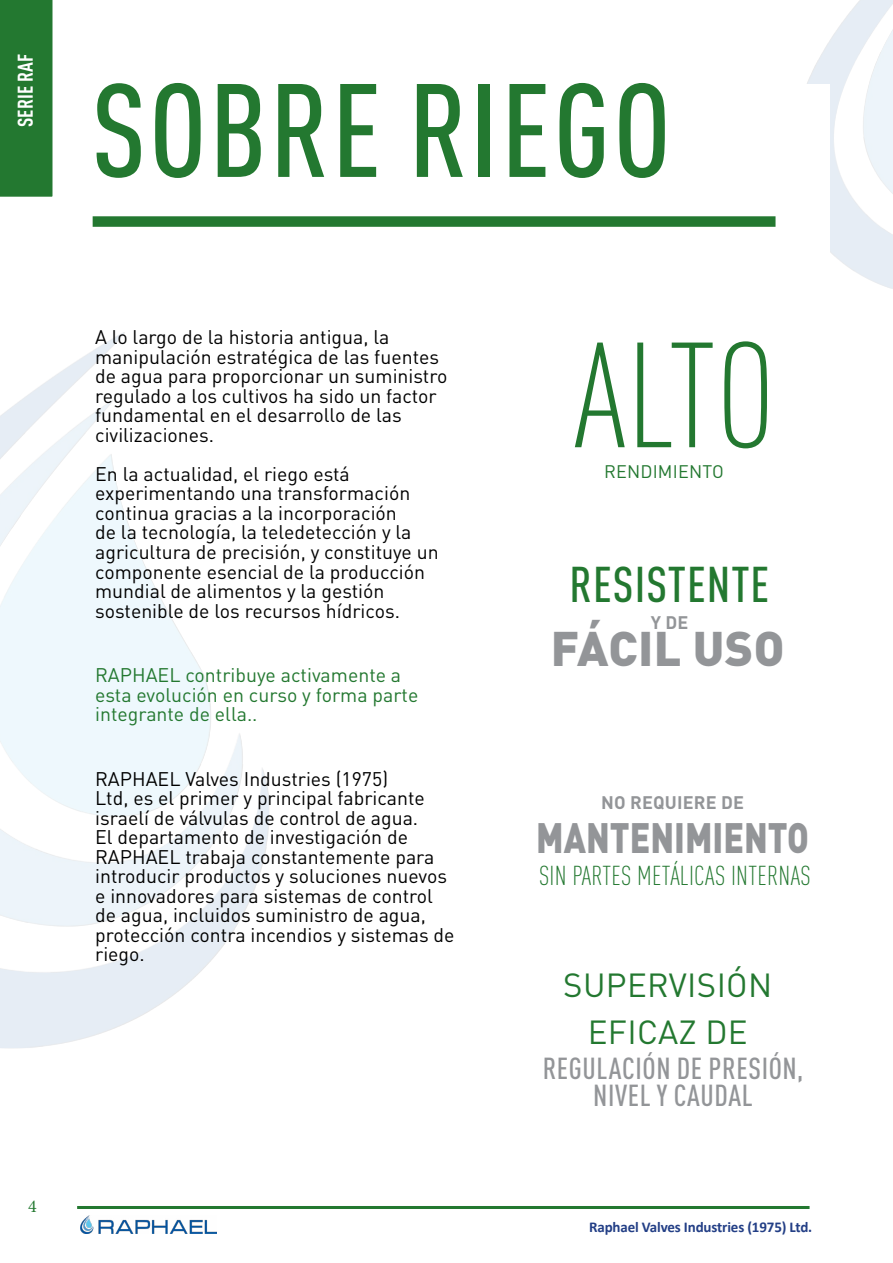
<style>
.page{position:relative;width:893px;height:1263px;background:#fff}
.page>*{position:absolute;margin:0;border:0;box-sizing:border-box;transform-origin:0 0}
.t1{font:300 condensed 147px "DIN Pro";color:#237830}
.t2{font:500 condensed 130.5px "DIN Pro";letter-spacing:.02em;color:#237830}
.t3{font:500 condensed 49.5px "DIN Pro";letter-spacing:.02em;color:#237830}
.t4{font:900 48px "DIN Pro";letter-spacing:.01em;color:#939598}
.t5{font:900 42px "DIN Pro";color:#939598;scale:.81 1}
.t6{font:33px/46.5px "DIN Pro";letter-spacing:.01em;color:#237830;text-align:center}
.t7{font:500 condensed 30px/27px "DIN Pro";letter-spacing:.02em;color:#939598;text-align:center}
.t8{font:300 condensed 27px "DIN Pro";letter-spacing:.01em;color:#237830}
.t9{font:700 condensed 21px "DIN Pro";color:#fff}
.t10{font:19.5px/19.5px "DIN Pro";color:#000}
.t11{font:19.5px/19.5px "DIN Pro";color:#237830}
.t12{font:700 18px "DIN Pro";letter-spacing:.01em;color:#939598}
.t13{font:18px "DIN Pro";letter-spacing:.01em;color:#237830}
.t14{font:18px "Minion Pro";color:#237830}
.t15{font:700 15px "Calibri";letter-spacing:-.01em;color:#233f86}
</style>
<div class="page">
<img style="left:807px;top:0;width:86px;height:289px">
<div style="left:0;top:0;width:53px;height:197px;background:#237830"></div>
<hr style="left:77px;top:1206px;width:732px;height:3px;background:#237830">
<img style="left:80px;top:1216px;width:137px;height:18px">
<div style="left:66px;top:84px;width:764px;height:191px;background:#fff"></div>
<div style="left:93px;top:216px;width:682px;height:11px;background:#237830"></div>
<p class="t9" style="left:9px;top:127px;width:74px;rotate:-90deg">SERIE RAF</p>
<h2 class="t2" style="left:92px;top:34px;width:581px">SOBRE RIEGO</h2>
<p class="t10" style="left:95px;top:326px;width:354px">A lo largo de la historia antigua, la manipulación estratégica de las fuentes de agua para proporcionar un suministro regulado a los cultivos ha sido un factor fundamental en el desarrollo de las civilizaciones.</p>
<p class="t10" style="left:95px;top:462px;width:345px">En la actualidad, el riego está experimentando una transformación continua gracias a la incorporación<br>de la tecnología, la teledetección y la agricultura de precisión, y constituye un componente esencial de la producción mundial de alimentos y la gestión sostenible de los recursos hídricos.</p>
<p class="t11" style="left:95px;top:663px;width:325px">RAPHAEL contribuye activamente a esta evolución en curso y forma parte integrante de ella..</p>
<p class="t10" style="left:95px;top:767px;width:361px">RAPHAEL Valves Industries (1975)<br>Ltd, es el primer y principal fabricante israelí de válvulas de control de agua.<br>El departamento de investigación de RAPHAEL trabaja constantemente para introducir productos y soluciones nuevos e innovadores para sistemas de control de agua, incluidos suministro de agua, protección contra incendios y sistemas de riego.</p>
<p class="t14" style="left:28px;top:1194px;width:10px">4</p>
<h1 class="t1" style="left:574px;top:292px;width:203px">ALTO</h1>
<p class="t13" style="left:604px;top:460px;width:121px">RENDIMIENTO</p>
<h3 class="t3" style="left:570px;top:548px;width:201px">RESISTENTE</h3>
<h3 class="t4" style="left:551px;top:616px;width:235px">FÁCIL USO</h3>
<p class="t12" style="left:651px;top:607px;width:39px">Y DE</p>
<p class="t12" style="left:601px;top:788px;width:144px">NO REQUIERE DE</p>
<h3 class="t5" style="left:536px;top:809px;width:338px">MANTENIMIENTO</h3>
<h3 class="t8" style="left:539px;top:856px;width:273px">SIN PARTES METÁLICAS INTERNAS</h3>
<h3 class="t6" style="left:563px;top:959px;width:210px">SUPERVISIÓN<br>EFICAZ DE</h3>
<h3 class="t7" style="left:543px;top:1052px;width:262px">REGULACIÓN DE PRESIÓN,<br>NIVEL Y CAUDAL</h3>
<p class="t15" style="left:589px;top:1216px;width:225px">Raphael Valves Industries (1975) Ltd.</p>
</div>
